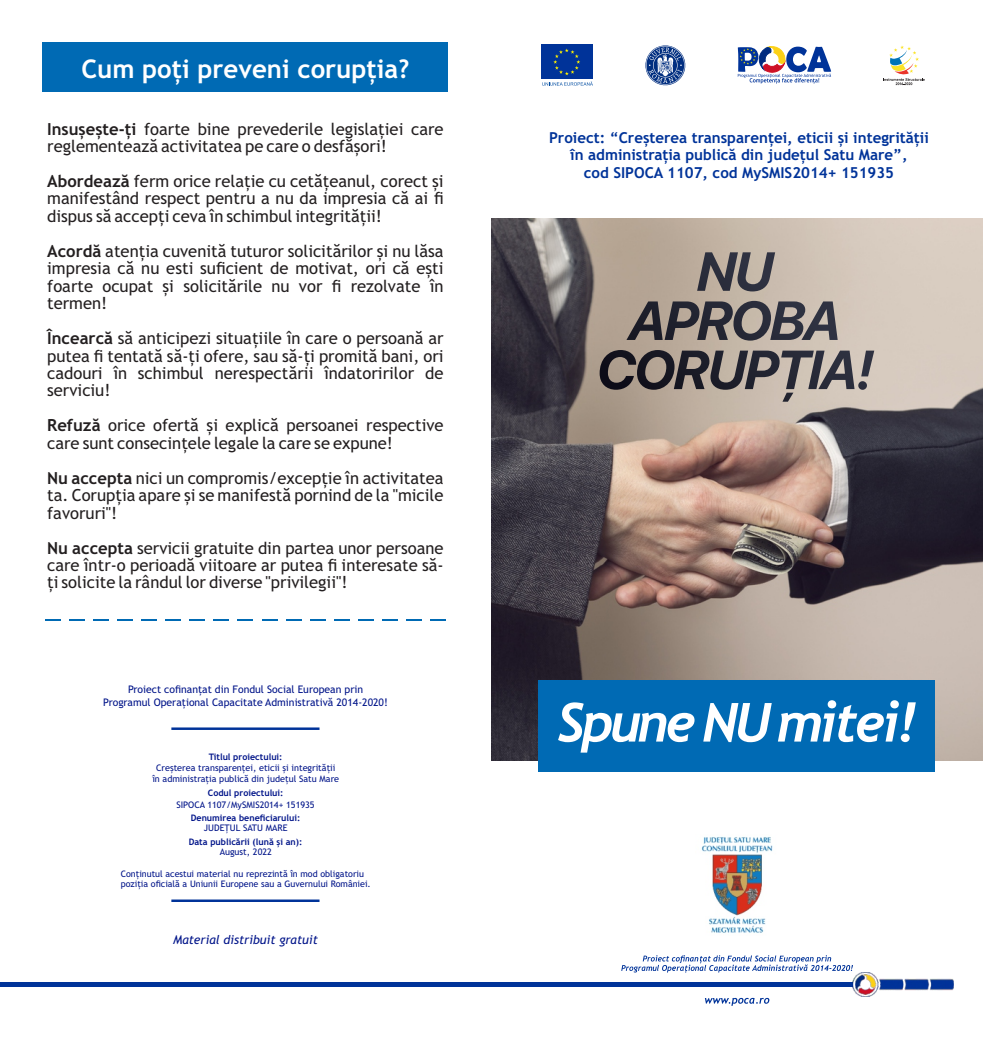
<style>
.page{position:relative;width:983px;height:1042px;background:#fff}
.page>*{position:absolute;margin:0;border:0;box-sizing:border-box;transform-origin:0 0}
.t1{font:italic 700 53.9px "Trebuchet";letter-spacing:-.05em;color:#fff}
.t2{font:700 25.72px "Trebuchet MS";color:#fff}
.t3{font:16.62px/17.5px "Trebuchet MS";color:#231f20;text-align:justify}
.t4{font:700 15.05px/17.5px "Trebuchet MS";color:#039;text-align:center}
.t5{font:italic 12.25px "Trebuchet MS";color:#001489}
.t6{font:10.5px/12.1px "Trebuchet MS";color:#001489;text-align:center}
.t7{font:9.1px/10.5px "Trebuchet MS";color:#001489;text-align:center}
.t8{font:8.92px/10.3px "Trebuchet MS";color:#001489}
.t9{font:700 8.92px "Trebuchet MS";color:#001489}
.s1{font-weight:700}
</style>
<div class="page">
<div style="left:0;top:982px;width:491px;height:5px;background:#039"></div>
<img style="left:491px;top:218px;width:491px;height:542px">
<div style="left:491px;top:982px;width:361px;height:5px;background:#039"></div>
<svg style="left:705px;top:998px;width:64px;height:8px"></svg>
<img style="left:701px;top:836px;width:72px;height:97px">
<svg style="left:645px;top:45px;width:41px;height:41px"></svg>
<div style="left:541px;top:45px;width:52px;height:34px;background:#039"></div>
<svg style="left:553px;top:49px;width:27px;height:26px"></svg>
<svg style="left:542px;top:82px;width:51px;height:4px"></svg>
<hr style="left:171px;top:899px;width:148px;height:3px;background:#039">
<hr style="left:171px;top:727px;width:148px;height:3px;background:#039">
<div style="left:43px;top:43px;width:405px;height:49px;background:#006ab4"></div>
<svg style="left:45px;top:619px;width:16px;height:2px"></svg>
<svg style="left:69px;top:619px;width:16px;height:2px"></svg>
<svg style="left:93px;top:619px;width:16px;height:2px"></svg>
<svg style="left:117px;top:619px;width:16px;height:2px"></svg>
<svg style="left:141px;top:619px;width:16px;height:2px"></svg>
<svg style="left:165px;top:619px;width:16px;height:2px"></svg>
<svg style="left:190px;top:619px;width:15px;height:2px"></svg>
<svg style="left:214px;top:619px;width:15px;height:2px"></svg>
<svg style="left:238px;top:619px;width:15px;height:2px"></svg>
<svg style="left:262px;top:619px;width:15px;height:2px"></svg>
<svg style="left:286px;top:619px;width:15px;height:2px"></svg>
<svg style="left:310px;top:619px;width:15px;height:2px"></svg>
<svg style="left:334px;top:619px;width:15px;height:2px"></svg>
<svg style="left:358px;top:619px;width:15px;height:2px"></svg>
<svg style="left:382px;top:619px;width:15px;height:2px"></svg>
<svg style="left:406px;top:619px;width:15px;height:2px"></svg>
<svg style="left:430px;top:619px;width:15px;height:2px"></svg>
<svg style="left:621px;top:955px;width:231px;height:18px"></svg>
<img style="left:852px;top:973px;width:100px;height:23px">
<svg style="left:883px;top:45px;width:41px;height:40px"></svg>
<svg style="left:737px;top:46px;width:93px;height:38px"></svg>
<svg style="left:696px;top:251px;width:79px;height:42px"></svg>
<svg style="left:625px;top:300px;width:213px;height:42px"></svg>
<svg style="left:598px;top:349px;width:277px;height:54px"></svg>
<div style="left:538px;top:680px;width:396px;height:92px;background:#006ab4"></div>
<h2 class="t2" style="left:81px;top:59px;width:329px">Cum poți preveni corupția?</h2>
<p class="t3" style="left:47px;top:121px;width:398px"><span class="s1">Insușește-ți</span> foarte bine prevederile legislației care reglementează activitatea pe care o desfășori!</p>
<p class="t3" style="left:47px;top:174px;width:398px"><span class="s1">Abordează</span> ferm orice relație cu cetățeanul, corect și manifestând respect pentru a nu da impresia că ai fi dispus să accepți ceva în schimbul integrității!</p>
<p class="t3" style="left:47px;top:244px;width:398px"><span class="s1">Acordă</span> atenția cuvenită tuturor solicitărilor și nu lăsa impresia că nu esti suficient de motivat, ori că ești foarte ocupat și solicitările nu vor fi rezolvate în termen!</p>
<p class="t3" style="left:47px;top:331px;width:398px"><span class="s1">Încearcă</span> să anticipezi situațiile în care o persoană ar putea fi tentată să-ți ofere, sau să-ți promită bani, ori cadouri în schimbul nerespectării îndatoririlor de serviciu!</p>
<p class="t3" style="left:47px;top:418px;width:398px"><span class="s1">Refuză</span> orice ofertă și explică persoanei respective care sunt consecințele legale la care se expune!</p>
<p class="t3" style="left:47px;top:470px;width:398px"><span class="s1">Nu accepta</span> nici un compromis/excepție în activitatea ta. Corupția apare și se manifestă pornind de la "micile favoruri"!</p>
<p class="t3" style="left:47px;top:540px;width:398px"><span class="s1">Nu accepta</span> servicii gratuite din partea unor persoane care într-o perioadă viitoare ar putea fi interesate să&shy;ți solicite la rândul lor diverse "privilegii"!</p>
<p class="t6" style="left:103px;top:684px;width:286px">Proiect cofinanțat din Fondul Social European prin<br>Programul Operațional Capacitate Administrativă 2014-2020!</p>
<p class="t9" style="left:209px;top:753px;width:75px">Titlul proiectului:</p>
<p class="t7" style="left:152px;top:763px;width:188px">Creșterea transparenței, eticii și integrității în administrația publică din județul Satu Mare</p>
<p class="t9" style="left:208px;top:789px;width:77px">Codul proiectului:</p>
<p class="t7" style="left:176px;top:800px;width:140px">SIPOCA 1107/MySMIS2014+ 151935</p>
<p class="t9" style="left:191px;top:814px;width:111px">Denumirea beneficiarului:</p>
<p class="t7" style="left:204px;top:823px;width:85px">JUDEȚUL SATU MARE</p>
<p class="t9" style="left:189px;top:838px;width:115px">Data publicării (lună și an):</p>
<p class="t7" style="left:220px;top:847px;width:54px">August, 2022</p>
<p class="t8" style="left:121px;top:869px;width:251px">Conținutul acestui material nu reprezintă în mod obligatoriu poziția oficială a Uniunii Europene sau a Guvernului României.</p>
<p class="t5" style="left:173px;top:935px;width:146px">Material distribuit gratuit</p>
<p class="t4" style="left:549px;top:130px;width:381px">Proiect: “Creșterea transparenței, eticii și integrității în administrația publică din județul Satu Mare”,<br>cod SIPOCA 1107, cod MySMIS2014+ 151935</p>
<h1 class="t1" style="left:556px;top:702px;width:361px">Spune NU mitei!</h1>
</div>
